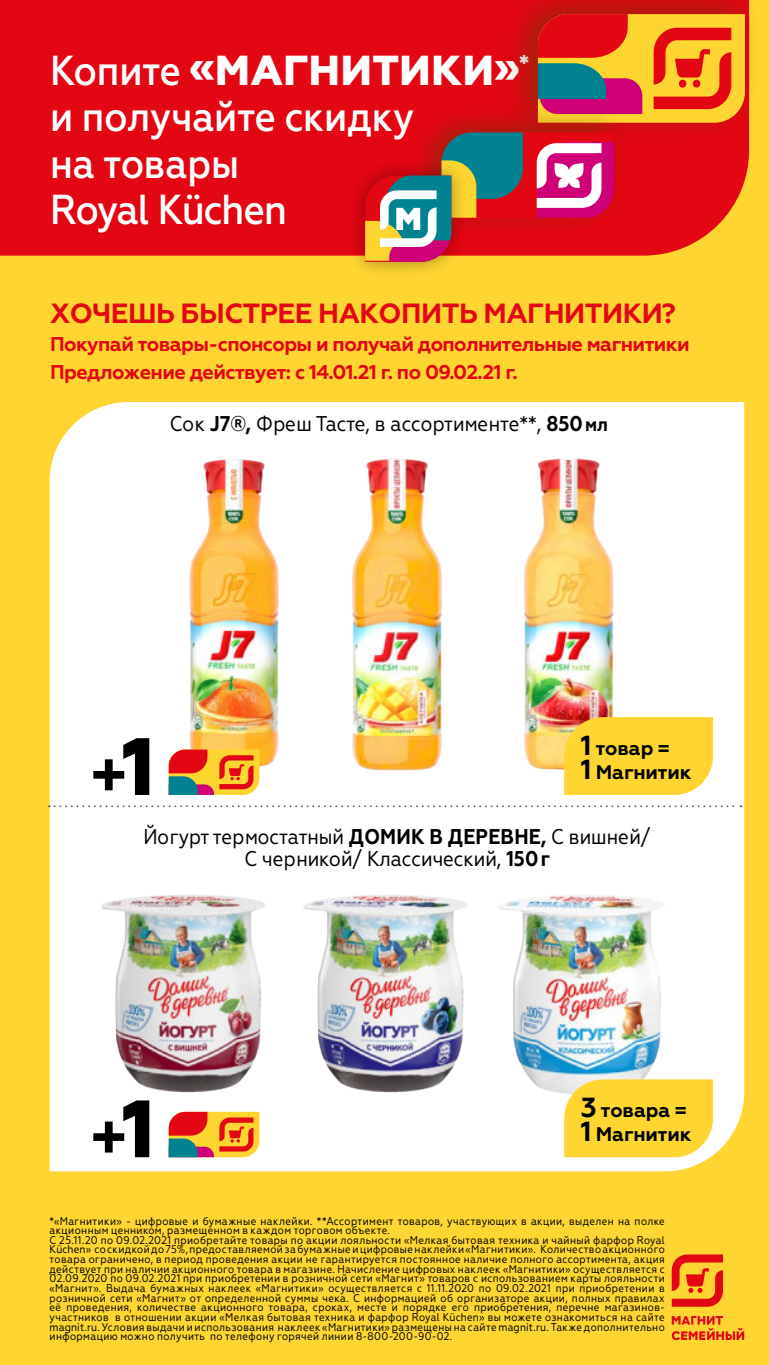
<style>
.page{position:relative;width:769px;height:1365px;background:#fff}
.page>*{position:absolute;margin:0;border:0;box-sizing:border-box;transform-origin:0 0}
.t1{font:700 60.9px "Geometria";color:#000}
.t2{font:500 41.82px/46.6px "Geometria Narrow";letter-spacing:-.005em;color:#fff}
.t3{font:700 27.65px "Geometria";letter-spacing:-.02em;color:#e30613}
.t4{font:21.35px/21.3px "Geometria Narrow";color:#000;text-align:center}
.t5{font:700 19.95px/27.7px "Geometria";letter-spacing:-.03em;color:#e30613}
.t6{font:700 19.6px/23.6px "Geometria";letter-spacing:-.005em;color:#000}
.t7{font:11.2px/9.6px "Geometria Narrow";letter-spacing:.035em;color:#000}
.s1{font-family:"Geometria";font-weight:800}
.s2{font-weight:700}
.s3{font-weight:700;font-size:19.25px}
.s4{font-weight:800;font-size:81.02px}
.s5{font-size:27.47px}
</style>
<div class="page">
<div style="left:0;top:0;width:769px;height:1364px;background:#ffd631"></div>
<div style="left:0;top:0;width:749px;height:255px;background:#e30613"></div>
<div style="left:502px;top:0;width:260px;height:143px;background:#5f3e05;opacity:.5"></div>
<svg style="left:538px;top:14px;width:207px;height:109px"></svg>
<div style="left:693px;top:80px;width:7px;height:8px;background:#e30613;border-radius:50%"></div>
<div style="left:679px;top:80px;width:7px;height:8px;background:#e30613;border-radius:50%"></div>
<div style="left:411px;top:106px;width:217px;height:129px;background:#5f3e05;opacity:.5"></div>
<div style="left:349px;top:159px;width:119px;height:119px;background:#000;opacity:.37"></div>
<svg style="left:365px;top:132px;width:249px;height:130px;background:#b65459"></svg>
<div style="left:50px;top:402px;width:694px;height:769px;background:#fff"></div>
<svg style="left:49px;top:805px;width:692px;height:2px"></svg>
<img style="left:329px;top:444px;width:137px;height:340px">
<img style="left:498px;top:450px;width:142px;height:327px">
<img style="left:173px;top:444px;width:137px;height:331px">
<svg style="left:169px;top:749px;width:90px;height:46px"></svg>
<svg style="left:169px;top:1111px;width:90px;height:46px"></svg>
<img style="left:79px;top:883px;width:396px;height:218px">
<img style="left:475px;top:883px;width:222px;height:221px">
<svg style="left:564px;top:717px;width:149px;height:78px"></svg>
<svg style="left:564px;top:1079px;width:149px;height:78px"></svg>
<svg style="left:672px;top:1254px;width:51px;height:52px"></svg>
<svg style="left:672px;top:1316px;width:72px;height:23px"></svg>
<p class="t2" style="left:50px;top:47px;width:481px">Копите <span class="s1">«МАГНИТИКИ»</span><sup>* </sup>и получайте скидку<br>на товары<br>Royal Küchen</p>
<p class="t3" style="left:50px;top:297px;width:627px">ХОЧЕШЬ БЫСТРЕЕ НАКОПИТЬ МАГНИТИКИ?</p>
<p class="t5" style="left:50px;top:330px;width:641px">Покупай товары-спонсоры и получай дополнительные магнитики<br>Предложение действует: с 14.01.21 г. по 09.02.21 г.</p>
<p class="t4" style="left:170px;top:412px;width:440px">Сок <span class="s2">J7®,</span> Фреш Тасте, в ассортименте**, <span class="s2">850</span> <span class="s3">мл</span></p>
<p class="t1" style="left:89px;top:737px;width:67px">+<span class="s4">1</span></p>
<p class="t6" style="left:581px;top:736px;width:112px"><span class="s5">1</span> товар =<br><span class="s5">1</span> Магнитик</p>
<p class="t4" style="left:143px;top:826px;width:509px">Йогурт термостатный <span class="s2">ДОМИК В ДЕРЕВНЕ,</span> С вишней/<br>С черникой/ Классический, <span class="s2">150г</span></p>
<p class="t1" style="left:89px;top:1099px;width:67px">+<span class="s4">1</span></p>
<p class="t6" style="left:581px;top:1098px;width:112px"><span class="s5">3</span> товара =<br><span class="s5">1</span> Магнитик</p>
<p class="t7" style="left:50px;top:1215px;width:617px">*«Магнитики» - цифровые и бумажные наклейки. **Ассортимент товаров, участвующих в акции, выделен на полке акционным ценником, размещенном в каждом торговом объекте.<br>С 25.11.20 по 09.02.2021 приобретайте товары по акции лояльности «Мелкая бытовая техника и чайный фарфор Royal Küchen» со скидкой до 75%, предоставляемой за бумажные и цифровые наклейки «Магнитики». Количество акционного товара ограничено, в период проведения акции не гарантируется постоянное наличие полного ассортимента, акция действует при наличии акционного товара в магазине. Начисление цифровых наклеек «Магнитики» осуществляется с 02.09.2020 по 09.02.2021 при приобретении в розничной сети «Магнит» товаров с использованием карты лояльности «Магнит». Выдача бумажных наклеек «Магнитики» осуществляется с 11.11.2020 по 09.02.2021 при приобретении в розничной сети «Магнит» от определенной суммы чека. С информацией об организаторе акции, полных правилах её проведения, количестве акционного товара, сроках, месте и порядке его приобретения, перечне магазинов&shy;участников в отношении акции «Мелкая бытовая техника и фарфор Royal Küchen» вы можете ознакомиться на сайте magnit.ru. Условия выдачи и использования наклеек «Магнитики» размещены на сайте magnit.ru. Также дополнительно информацию можно получить по телефону горячей линии 8-800-200-90-02.</p>
</div>
